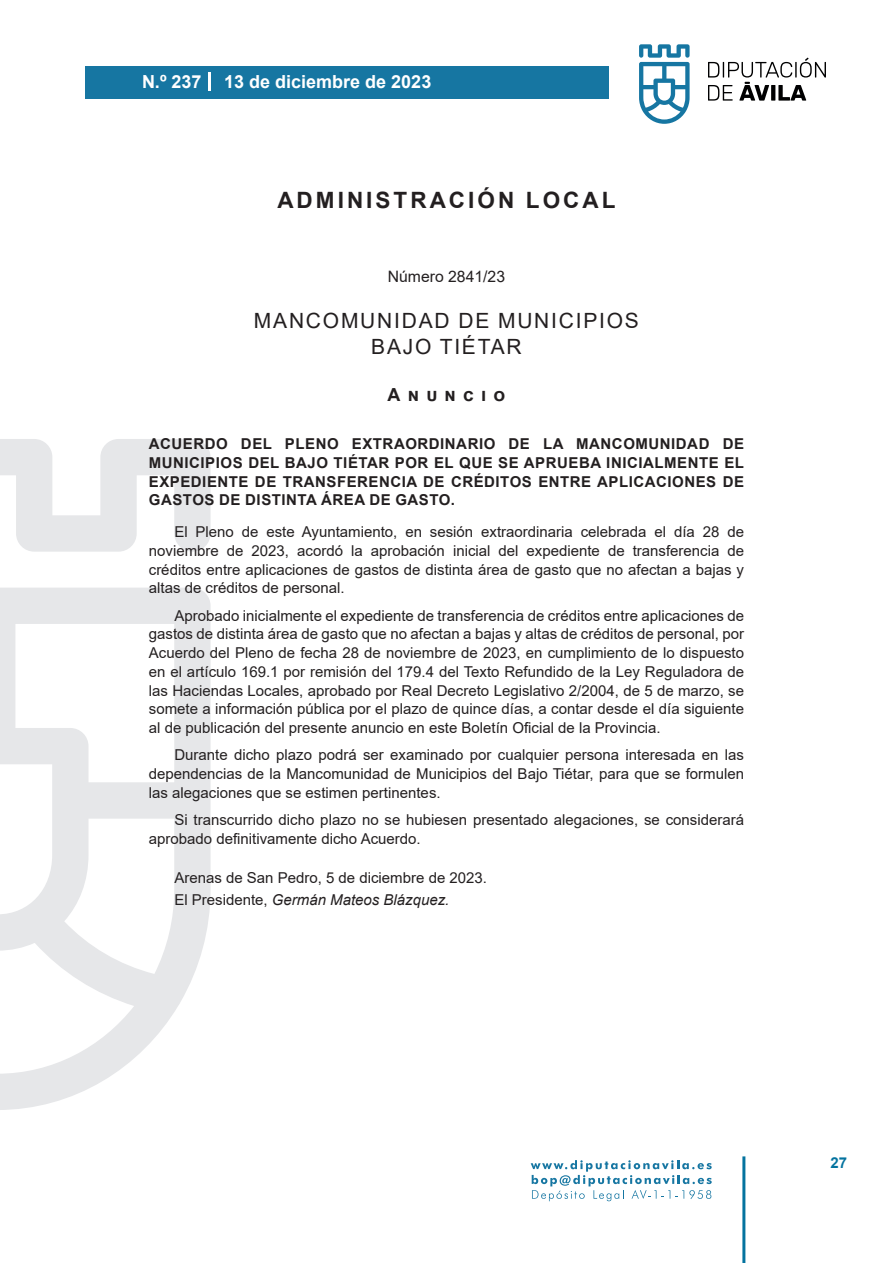
<style>
.page{position:relative;width:893px;height:1263px;background:#fff}
.page>*{position:absolute;margin:0;border:0;box-sizing:border-box;transform-origin:0 0}
.h1__secion{font:700 22.5px "Arial";letter-spacing:.135em;color:#231f20}
.h2__organismo{font:21px/25.2px "Arial";letter-spacing:.085em;color:#231f20;text-align:center}
.t1{font:700 18px "Arial";color:#fff}
.anuncio{font:700 18px "Arial";letter-spacing:.4em;color:#231f20}
.numero{font:15.75px "Arial";color:#231f20}
.texto_normal{font:15px/18.8px "Arial";color:#231f20;text-align:justify}
.entradilla{font:700 15px/18.8px "Arial";letter-spacing:.035em;color:#231f20;text-align:justify}
.fecha{font:15px "Arial";color:#231f20}
.firma{font:italic 15px "Arial";color:#231f20}
.t2{font:700 15px "Arial";color:#04739f}
.s1{font-style:normal}
</style>
<div class="page">
<svg style="left:531px;top:1160px;width:181px;height:41px"></svg>
<div style="left:85px;top:66px;width:523px;height:33px;background:#1676a2"></div>
<svg style="left:639px;top:44px;width:51px;height:80px"></svg>
<svg style="left:708px;top:58px;width:118px;height:43px"></svg>
<hr style="left:742px;top:1156px;width:3px;height:107px;background:#04739f">
<svg style="left:208px;top:72px;width:2px;height:18px"></svg>
<svg style="left:0;top:439px;width:211px;height:671px"></svg>
<p class="t1" style="left:142px;top:69px;width:61px">N.º 237</p>
<p class="t1" style="left:224px;top:69px;width:209px">13 de diciembre de 2023</p>
<p class="h1__secion" style="left:277px;top:184px;width:340px">ADMINISTRACIÓN LOCAL</p>
<p class="numero" style="left:388px;top:266px;width:119px">Número 2841/23</p>
<p class="h2__organismo" style="left:254px;top:308px;width:386px">MANCOMUNIDAD DE MUNICIPIOS<br>BAJO TIÉTAR</p>
<p class="anuncio" style="left:388px;top:382px;width:119px">Anuncio</p>
<p class="entradilla" style="left:149px;top:435px;width:597px">ACUERDO DEL PLENO EXTRAORDINARIO DE LA MANCOMUNIDAD DE MUNICIPIOS DEL BAJO TIÉTAR POR EL QUE SE APRUEBA INICIALMENTE EL EXPEDIENTE DE TRANSFERENCIA DE CRÉDITOS ENTRE APLICACIONES DE GASTOS DE DISTINTA ÁREA DE GASTO.</p>
<p class="texto_normal" style="left:149px;top:522px;width:597px;text-indent:26px">El Pleno de este Ayuntamiento, en sesión extraordinaria celebrada el día 28 de noviembre de 2023, acordó la aprobación inicial del expediente de transferencia de créditos entre aplicaciones de gastos de distinta área de gasto que no afectan a bajas y altas de créditos de personal.</p>
<p class="texto_normal" style="left:149px;top:606px;width:597px;text-indent:26px">Aprobado inicialmente el expediente de transferencia de créditos entre aplicaciones de gastos de distinta área de gasto que no afectan a bajas y altas de créditos de personal, por Acuerdo del Pleno de fecha 28 de noviembre de 2023, en cumplimiento de lo dispuesto en el artículo 169.1 por remisión del 179.4 del Texto Refundido de la Ley Reguladora de las Haciendas Locales, aprobado por Real Decreto Legislativo 2/2004, de 5 de marzo, se somete a información pública por el plazo de quince días, a contar desde el día siguiente al de publicación del presente anuncio en este Boletín Oficial de la Provincia.</p>
<p class="texto_normal" style="left:149px;top:745px;width:597px;text-indent:26px">Durante dicho plazo podrá ser examinado por cualquier persona interesada en las dependencias de la Mancomunidad de Municipios del Bajo Tiétar, para que se formulen las alegaciones que se estimen pertinentes.</p>
<p class="texto_normal" style="left:149px;top:810px;width:597px;text-indent:26px">Si transcurrido dicho plazo no se hubiesen presentado alegaciones, se considerará aprobado definitivamente dicho Acuerdo.</p>
<p class="fecha" style="left:174px;top:867px;width:314px">Arenas de San Pedro, 5 de diciembre de 2023.</p>
<p class="firma" style="left:174px;top:890px;width:277px"><span class="s1">El Presidente,</span> Germán Mateos Blázquez.</p>
<p class="t2" style="left:831px;top:1152px;width:18px">27</p>
</div>
